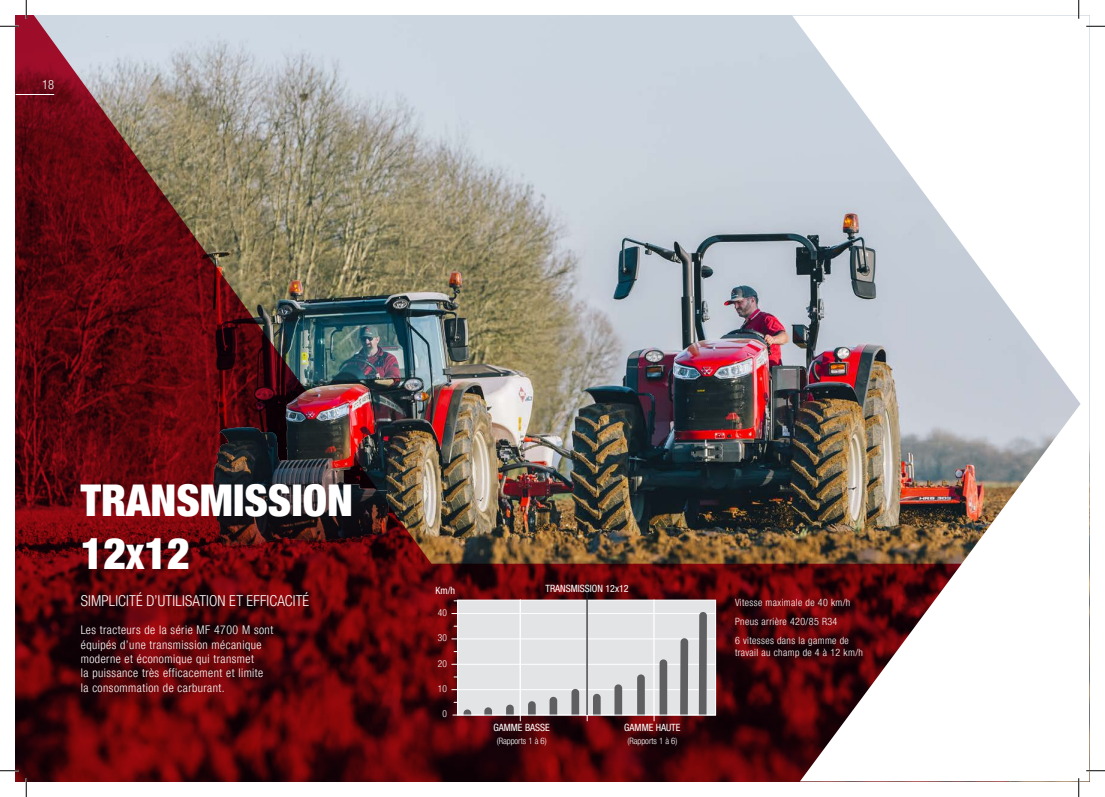
<style>
.page{position:relative;width:1105px;height:797px;background:#fff}
.page>*{position:absolute;margin:0;border:0;box-sizing:border-box;transform-origin:0 0}
.Headings-WHite{font:900 condensed 43.75px/52.5px "Helvetica Neue LTW1 G";color:#fff}
.Sub-Heading_Small_wh{font:300 condensed 15px "Helvetica Neue LTW1 G";letter-spacing:.01em;color:#fff}
.t1{font:300 condensed 12.5px "Helvetica Neue LTW1 G";color:#fff}
.Body_Copy-White{font:300 condensed 11.88px/14.2px "Helvetica Neue LTW1 G";letter-spacing:.04em;color:#fff}
.IMAGES-LEFT_ALLIGN_W{font:300 condensed 10px/12px "Helvetica Neue LTW1 G";letter-spacing:.04em;color:#fff}
._57_Condensed_8pt_Wh{font:condensed 10px "Helvetica Neue LTW1 G";color:#fff}
.t2{font:300 condensed 9.5px "Helvetica Neue LTW1 G";color:#fff}
.t3{font:300 condensed 8.75px "Helvetica Neue LTW1 G";color:#fff}
.s1{font-size:33.75px}
</style>
<div class="page">
<img style="left:16px;top:16px;width:776px;height:765px">
<img style="left:792px;top:16px;width:297px;height:765px">
<div style="left:458px;top:600px;width:62px;height:115px;background:#e3e4e6"></div>
<div style="left:457px;top:600px;width:63px;height:115px;border:1px solid #fff"></div>
<div style="left:520px;top:600px;width:67px;height:115px;background:#e3e4e6"></div>
<div style="left:520px;top:600px;width:67px;height:115px;border:1px solid #fff"></div>
<div style="left:587px;top:600px;width:67px;height:115px;background:#e3e4e6"></div>
<div style="left:587px;top:600px;width:67px;height:115px;border:1px solid #fff"></div>
<div style="left:654px;top:600px;width:62px;height:115px;background:#e3e4e6"></div>
<div style="left:654px;top:600px;width:62px;height:115px;border:1px solid #fff"></div>
<hr style="left:458px;top:613px;width:258px;height:1px;background:#fff">
<hr style="left:520px;top:600px;width:1px;height:114px;background:#fff">
<hr style="left:458px;top:638px;width:258px;height:1px;background:#fff">
<hr style="left:458px;top:664px;width:258px;height:1px;background:#fff">
<hr style="left:458px;top:689px;width:258px;height:1px;background:#fff">
<svg style="left:464px;top:709px;width:7px;height:5px"></svg>
<svg style="left:484px;top:707px;width:8px;height:7px"></svg>
<svg style="left:506px;top:704px;width:8px;height:10px"></svg>
<svg style="left:528px;top:701px;width:8px;height:13px"></svg>
<svg style="left:549px;top:696px;width:8px;height:18px"></svg>
<svg style="left:571px;top:689px;width:8px;height:25px"></svg>
<svg style="left:614px;top:684px;width:8px;height:30px"></svg>
<svg style="left:637px;top:674px;width:8px;height:40px"></svg>
<svg style="left:680px;top:638px;width:8px;height:76px"></svg>
<svg style="left:699px;top:612px;width:8px;height:102px"></svg>
<hr style="left:457px;top:601px;width:1px;height:114px;background:#fff">
<svg style="left:587px;top:693px;width:14px;height:28px"></svg>
<svg style="left:654px;top:659px;width:13px;height:62px"></svg>
<hr style="left:453px;top:714px;width:263px;height:1px;background:#fff">
<hr style="left:586px;top:580px;width:2px;height:135px;background:#231f20">
<img style="left:187px;top:332px;width:261px;height:231px">
<hr style="left:16px;top:94px;width:38px;height:1px;background:#fff">
<svg style="left:0;top:25px;width:19px;height:2px"></svg>
<svg style="left:1086px;top:25px;width:19px;height:2px"></svg>
<svg style="left:0;top:770px;width:19px;height:1px"></svg>
<svg style="left:1086px;top:770px;width:19px;height:1px"></svg>
<svg style="left:25px;top:0;width:2px;height:19px"></svg>
<svg style="left:25px;top:778px;width:2px;height:19px"></svg>
<svg style="left:1078px;top:0;width:1px;height:19px"></svg>
<svg style="left:1078px;top:778px;width:1px;height:19px"></svg>
<p class="t1" style="left:42px;top:77px;width:13px">18</p>
<p class="Headings-WHite" style="left:81px;top:474px;width:274px">TRANSMISSION<br>12<span class="s1">X</span>12</p>
<p class="Sub-Heading_Small_wh" style="left:81px;top:592px;width:230px">SIMPLICITÉ D’UTILISATION ET EFFICACITÉ</p>
<p class="Body_Copy-White" style="left:81px;top:623px;width:194px">Les tracteurs de la série MF 4700 M sont équipés d’une transmission mécanique moderne et économique qui transmet<br>la puissance très efficacement et limite la consommation de carburant.</p>
<p class="_57_Condensed_8pt_Wh" style="left:436px;top:584px;width:21px">Km/h</p>
<p class="t2" style="left:438px;top:607px;width:11px">40</p>
<p class="t2" style="left:438px;top:632px;width:11px">30</p>
<p class="t2" style="left:438px;top:658px;width:11px">20</p>
<p class="t2" style="left:438px;top:683px;width:11px">10</p>
<p class="t2" style="left:442px;top:708px;width:6px">0</p>
<p class="_57_Condensed_8pt_Wh" style="left:545px;top:582px;width:85px">TRANSMISSION 12x12</p>
<p class="_57_Condensed_8pt_Wh" style="left:493px;top:722px;width:58px">GAMME BASSE</p>
<p class="t3" style="left:497px;top:735px;width:51px">(Rapports 1 à 6)</p>
<p class="_57_Condensed_8pt_Wh" style="left:624px;top:722px;width:58px">GAMME HAUTE</p>
<p class="t3" style="left:627px;top:735px;width:51px">(Rapports 1 à 6)</p>
<p class="IMAGES-LEFT_ALLIGN_W" style="left:735px;top:596px;width:117px">Vitesse maximale de 40 km/h</p>
<p class="IMAGES-LEFT_ALLIGN_W" style="left:735px;top:615px;width:104px">Pneus arrière 420/85 R34</p>
<p class="IMAGES-LEFT_ALLIGN_W" style="left:735px;top:635px;width:129px">6 vitesses dans la gamme de travail au champ de 4 à 12 km/h</p>
</div>
